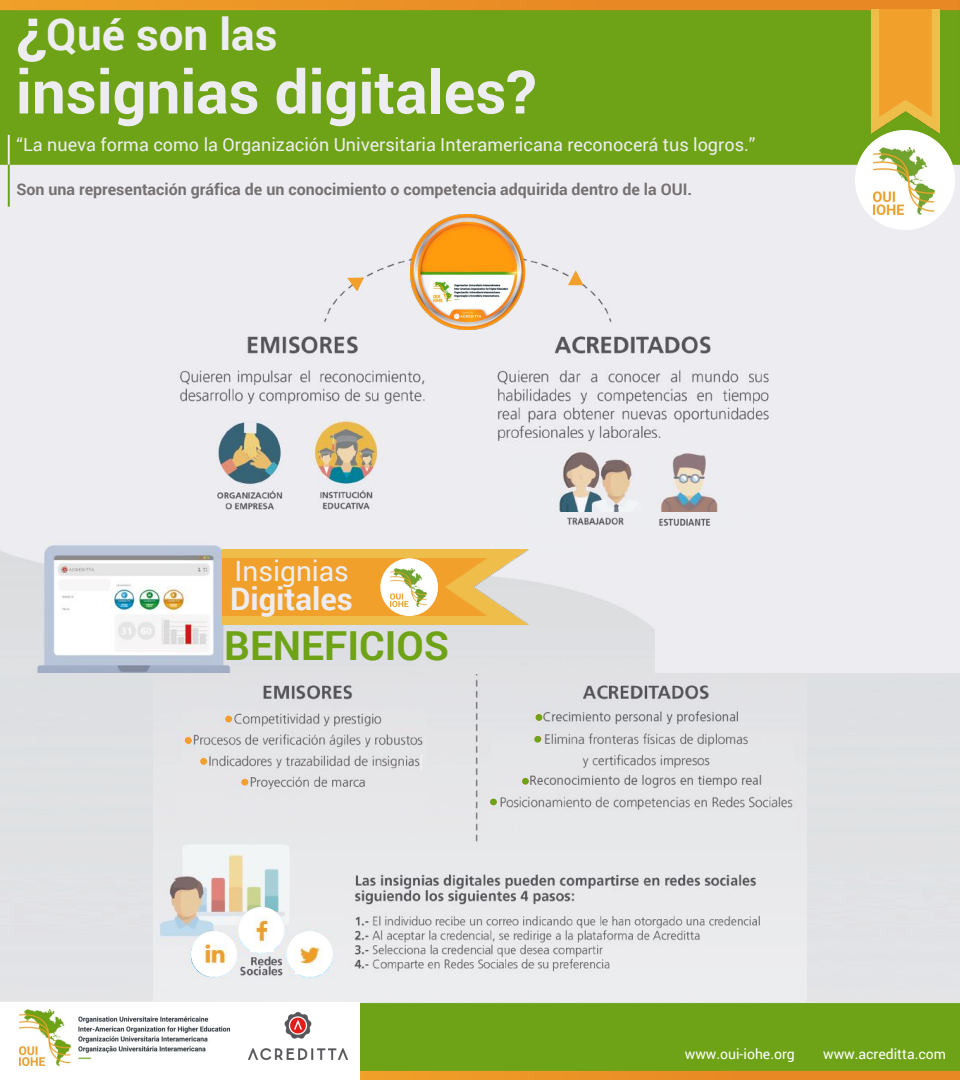
<style>
.page{position:relative;width:960px;height:1080px;background:#fff}
.page>*{position:absolute;margin:0;border:0;box-sizing:border-box;transform-origin:0 0}
.t1{font:700 60px "Roboto";color:#ededf1}
.t2{font:700 44px "Roboto";color:#ededf1}
.t3{font:700 40px "Roboto";color:#6fa317}
.t4{font:700 31px "Roboto";color:#ededf1}
.t5{font:28px "Roboto";color:#ededf1}
.t6{font:18px "Roboto";color:#ededf1}
.t7{font:700 16px "Roboto";color:#767171}
.t8{font:14px "Roboto";color:#fff}
.s1{font-size:60px}
</style>
<div class="page">
<div style="left:0;top:156px;width:960px;height:384px;background:#ededf1"></div>
<img style="left:0;top:0;width:960px;height:10px">
<div style="left:0;top:10px;width:960px;height:154px;background:#6fa317"></div>
<img style="left:871px;top:10px;width:69px;height:123px">
<img style="left:180px;top:259px;width:589px;height:253px">
<img style="left:410px;top:215px;width:122px;height:115px">
<svg style="left:568px;top:270px;width:15px;height:15px"></svg>
<svg style="left:347px;top:278px;width:17px;height:13px"></svg>
<img style="left:567px;top:517px;width:144px;height:9px">
<hr style="left:8px;top:135px;width:2px;height:45px;background:#ededf1">
<hr style="left:8px;top:164px;width:2px;height:43px;background:#6fa317">
<div style="left:856px;top:130px;width:99px;height:100px;background:#fff;border-radius:50%"></div>
<img style="left:873px;top:147px;width:62px;height:67px">
<div style="left:0;top:540px;width:960px;height:540px;background:#e2e3e6"></div>
<img style="left:0;top:545px;width:655px;height:128px">
<img style="left:223px;top:550px;width:305px;height:75px">
<div style="left:381px;top:559px;width:57px;height:57px;background:#fff;border-radius:50%"></div>
<div style="left:380px;top:558px;width:58px;height:58px;border:1px solid #fff;border-radius:50%"></div>
<img style="left:391px;top:568px;width:35px;height:39px">
<div style="left:231px;top:633px;width:182px;height:33px;background:#dedfe2"></div>
<img style="left:154px;top:675px;width:652px;height:305px">
<svg style="left:226px;top:716px;width:6px;height:6px"></svg>
<div style="left:225px;top:716px;width:7px;height:6px;border:1px solid #f0a02b;border-radius:50%"></div>
<div style="left:185px;top:737px;width:7px;height:7px;border:1px solid #f0a02b;border-radius:50%"></div>
<div style="left:200px;top:758px;width:7px;height:7px;border:1px solid #f0a02b;border-radius:50%"></div>
<svg style="left:242px;top:779px;width:6px;height:6px"></svg>
<div style="left:242px;top:779px;width:6px;height:7px;border:1px solid #f0a02b;border-radius:50%"></div>
<div style="left:536px;top:714px;width:6px;height:7px;border:1px solid #6fa317;border-radius:50%"></div>
<svg style="left:535px;top:736px;width:6px;height:6px"></svg>
<div style="left:534px;top:736px;width:7px;height:7px;border:1px solid #6fa317;border-radius:50%"></div>
<div style="left:522px;top:778px;width:7px;height:7px;border:1px solid #6fa317;border-radius:50%"></div>
<div style="left:490px;top:799px;width:7px;height:6px;border:1px solid #6fa317;border-radius:50%"></div>
<img style="left:360px;top:1070px;width:600px;height:10px">
<div style="left:360px;top:1003px;width:600px;height:67px;background:#6fa317"></div>
<div style="left:191px;top:932px;width:46px;height:45px;background:#fff;border-radius:50%"></div>
<div style="left:191px;top:931px;width:46px;height:46px;border:1px solid #fff;border-radius:50%"></div>
<div style="left:239px;top:908px;width:45px;height:45px;background:#fff;border-radius:50%"></div>
<div style="left:238px;top:907px;width:46px;height:46px;border:1px solid #fff;border-radius:50%"></div>
<div style="left:287px;top:932px;width:45px;height:45px;background:#fff;border-radius:50%"></div>
<div style="left:287px;top:931px;width:46px;height:46px;border:1px solid #fff;border-radius:50%"></div>
<img style="left:250px;top:916px;width:23px;height:36px">
<img style="left:203px;top:943px;width:23px;height:26px">
<img style="left:296px;top:946px;width:27px;height:28px">
<div style="left:0;top:1002px;width:360px;height:78px;background:#fff"></div>
<img style="left:237px;top:1002px;width:122px;height:69px">
<img style="left:20px;top:1009px;width:210px;height:57px">
<h2 class="t2" style="left:16px;top:4px;width:263px"><span class="s1">¿</span>Qué son las</h2>
<h1 class="t1" style="left:16px;top:50px;width:522px">insignias digitales?</h1>
<p class="t6" style="left:17px;top:132px;width:741px">“La nueva forma como la Organización Universitaria Interamericana reconocerá tus logros.”</p>
<p class="t7" style="left:16px;top:178px;width:677px">Son una representación gráfica de un conocimiento o competencia adquirida dentro de la OUI.</p>
<h3 class="t5" style="left:235px;top:551px;width:116px">Insignias</h3>
<h3 class="t4" style="left:230px;top:577px;width:124px">Digitales</h3>
<h3 class="t3" style="left:224px;top:617px;width:226px">BENEFICIOS</h3>
<p class="t8" style="left:685px;top:1044px;width:112px">www.oui-iohe.org</p>
<p class="t8" style="left:823px;top:1044px;width:124px">www.acreditta.com</p>
</div>
